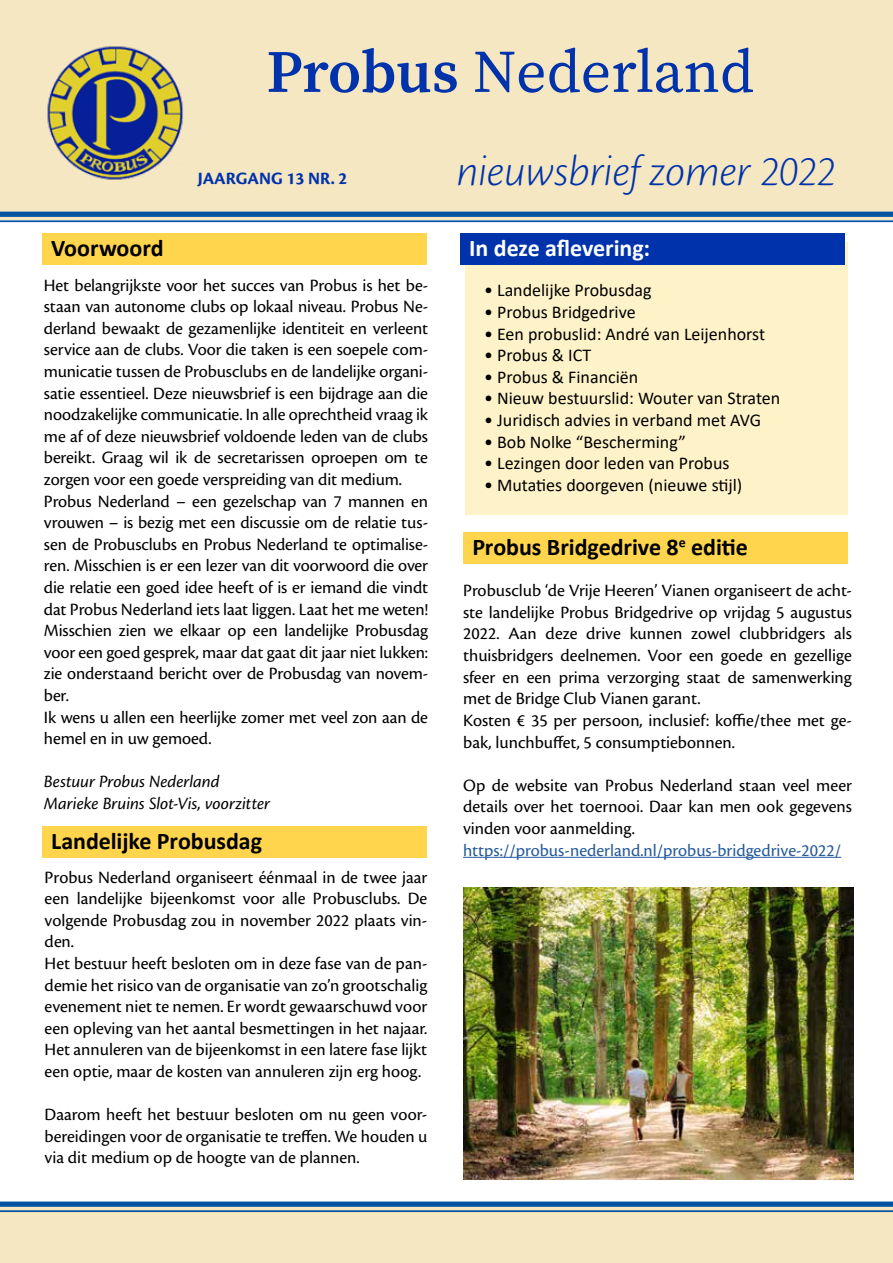
<style>
.page{position:relative;width:893px;height:1263px;background:#fff}
.page>*{position:absolute;margin:0;border:0;box-sizing:border-box;transform-origin:0 0}
.t1{font:60px "Source Serif Variable";letter-spacing:-.005em;color:#0033ab}
.t2{font:italic 300 45px "Cronos Pro";color:#0033ab}
.t3{font:700 24px "Calibri";letter-spacing:-.005em;color:#000}
.t4{font:700 24px "Calibri";letter-spacing:-.005em;color:#fff}
.t5{font:18px/21.6px "Cronos Pro";letter-spacing:-.005em;color:#000}
.t6{font:18px "Calibri";color:#000}
.t7{font:italic 18px/21.6px "Cronos Pro";letter-spacing:-.005em;color:#000}
.t8{font:18px "Cronos Pro";color:#275b9b}
.t9{font:700 18px "Cronos Pro";color:#0033ab}
</style>
<div class="page">
<div style="left:465px;top:242px;width:383px;height:272px;background:#fef2c9"></div>
<div style="left:0;top:1207px;width:893px;height:56px;background:#f5e7c1"></div>
<div style="left:0;top:0;width:893px;height:220px;background:#f5e7c1"></div>
<img style="left:47px;top:46px;width:136px;height:134px">
<div style="left:0;top:212px;width:893px;height:5px;background:#0053a1"></div>
<hr style="left:0;top:220px;width:893px;height:2px;background:#0053a1">
<div style="left:0;top:1201px;width:893px;height:6px;background:#0053a1"></div>
<hr style="left:0;top:1210px;width:893px;height:2px;background:#0053a1">
<div style="left:43px;top:233px;width:384px;height:32px;background:#fed54d"></div>
<div style="left:461px;top:233px;width:384px;height:32px;background:#0033ab"></div>
<div style="left:43px;top:826px;width:384px;height:32px;background:#fed54d"></div>
<hr style="left:463px;top:857px;width:378px;height:1px;background:#275b9b">
<div style="left:464px;top:532px;width:384px;height:32px;background:#fed54d"></div>
<img style="left:464px;top:887px;width:390px;height:292px">
<h1 class="t1" style="left:266px;top:32px;width:489px">Probus Nederland</h1>
<p class="t9" style="left:198px;top:168px;width:151px">JAARGANG 13 NR. 2</p>
<h3 class="t3" style="left:51px;top:231px;width:114px">Voorwoord</h3>
<p class="t5" style="left:44px;top:274px;width:386px">Het belangrijkste voor het succes van Probus is het be&shy;staan van autonome clubs op lokaal niveau. Probus Ne&shy;derland bewaakt de gezamenlijke identiteit en verleent service aan de clubs. Voor die taken is een soepele com&shy;municatie tussen de Probusclubs en de landelijke organi&shy;satie essentieel. Deze nieuwsbrief is een bijdrage aan die noodzakelijke communicatie. In alle oprechtheid vraag ik me af of deze nieuwsbrief voldoende leden van de clubs bereikt. Graag wil ik de secretarissen oproepen om te zorgen voor een goede verspreiding van dit medium.<br>Probus Nederland – een gezelschap van 7 mannen en vrouwen – is bezig met een discussie om de relatie tus&shy;sen de Probusclubs en Probus Nederland te optimalise&shy;ren. Misschien is er een lezer van dit voorwoord die over die relatie een goed idee heeft of is er iemand die vindt dat Probus Nederland iets laat liggen. Laat het me weten!<br>Misschien zien we elkaar op een landelijke Probusdag voor een goed gesprek, maar dat gaat dit jaar niet lukken: zie onderstaand bericht over de Probusdag van novem&shy;ber.<br>Ik wens u allen een heerlijke zomer met veel zon aan de hemel en in uw gemoed.</p>
<p class="t7" style="left:44px;top:771px;width:228px">Bestuur Probus Nederland<br>Marieke Bruins Slot-Vis, voorzitter</p>
<h3 class="t3" style="left:51px;top:824px;width:213px">Landelijke Probusdag</h3>
<p class="t5" style="left:45px;top:866px;width:384px">Probus Nederland organiseert éénmaal in de twee jaar een landelijke bijeenkomst voor alle Probusclubs. De volgende Probusdag zou in november 2022 plaats vin&shy;den.<br>Het bestuur heeft besloten om in deze fase van de pan&shy;demie het risico van de organisatie van zo’n grootschalig evenement niet te nemen. Er wordt gewaarschuwd voor een opleving van het aantal besmettingen in het najaar.<br>Het annuleren van de bijeenkomst in een latere fase lijkt een optie, maar de kosten van annuleren zijn erg hoog.</p>
<p class="t5" style="left:45px;top:1104px;width:384px;text-align:justify">Daarom heeft het bestuur besloten om nu geen voor&shy;bereidingen voor de organisatie te treffen. We houden u via dit medium op de hoogte van de plannen.</p>
<h2 class="t2" style="left:457px;top:146px;width:381px">nieuwsbrief zomer 2022</h2>
<h3 class="t4" style="left:469px;top:231px;width:182px">In deze aflevering:</h3>
<p class="t6" style="left:484px;top:278px;width:169px">• Landelijke Probusdag</p>
<p class="t6" style="left:484px;top:300px;width:153px">• Probus Bridgedrive</p>
<p class="t6" style="left:484px;top:321px;width:283px">• Een probuslid: André van Leijenhorst</p>
<p class="t6" style="left:484px;top:343px;width:109px">• Probus &amp; ICT</p>
<p class="t6" style="left:484px;top:364px;width:156px">• Probus &amp; Financiën</p>
<p class="t6" style="left:484px;top:386px;width:298px">• Nieuw bestuurslid: Wouter van Straten</p>
<p class="t6" style="left:484px;top:408px;width:279px">• Juridisch advies in verband met AVG</p>
<p class="t6" style="left:484px;top:429px;width:204px">• Bob Nolke “Bescherming”</p>
<p class="t6" style="left:484px;top:451px;width:247px">• Lezingen door leden van Probus</p>
<p class="t6" style="left:484px;top:472px;width:260px">• Mutaties doorgeven (nieuwe stijl)</p>
<h3 class="t3" style="left:472px;top:530px;width:277px">Probus Bridgedrive 8<sup>e</sup> editie</h3>
<p class="t5" style="left:463px;top:580px;width:390px">Probusclub ‘de Vrije Heeren’ Vianen organiseert de acht&shy;ste landelijke Probus Bridgedrive op vrijdag 5 augustus 2022. Aan deze drive kunnen zowel clubbridgers als thuisbridgers deelnemen. Voor een goede en gezellige sfeer en een prima verzorging staat de samenwerking met de Bridge Club Vianen garant.<br>Kosten € 35 per persoon, inclusief: koffie/thee met ge&shy;bak, lunchbuffet, 5 consumptiebonnen.</p>
<p class="t5" style="left:463px;top:774px;width:390px;text-align:justify">Op de website van Probus Nederland staan veel meer details over het toernooi. Daar kan men ook gegevens vinden voor aanmelding.</p>
<p class="t8" style="left:463px;top:839px;width:380px">https://probus-nederland.nl/probus-bridgedrive-2022/</p>
</div>
